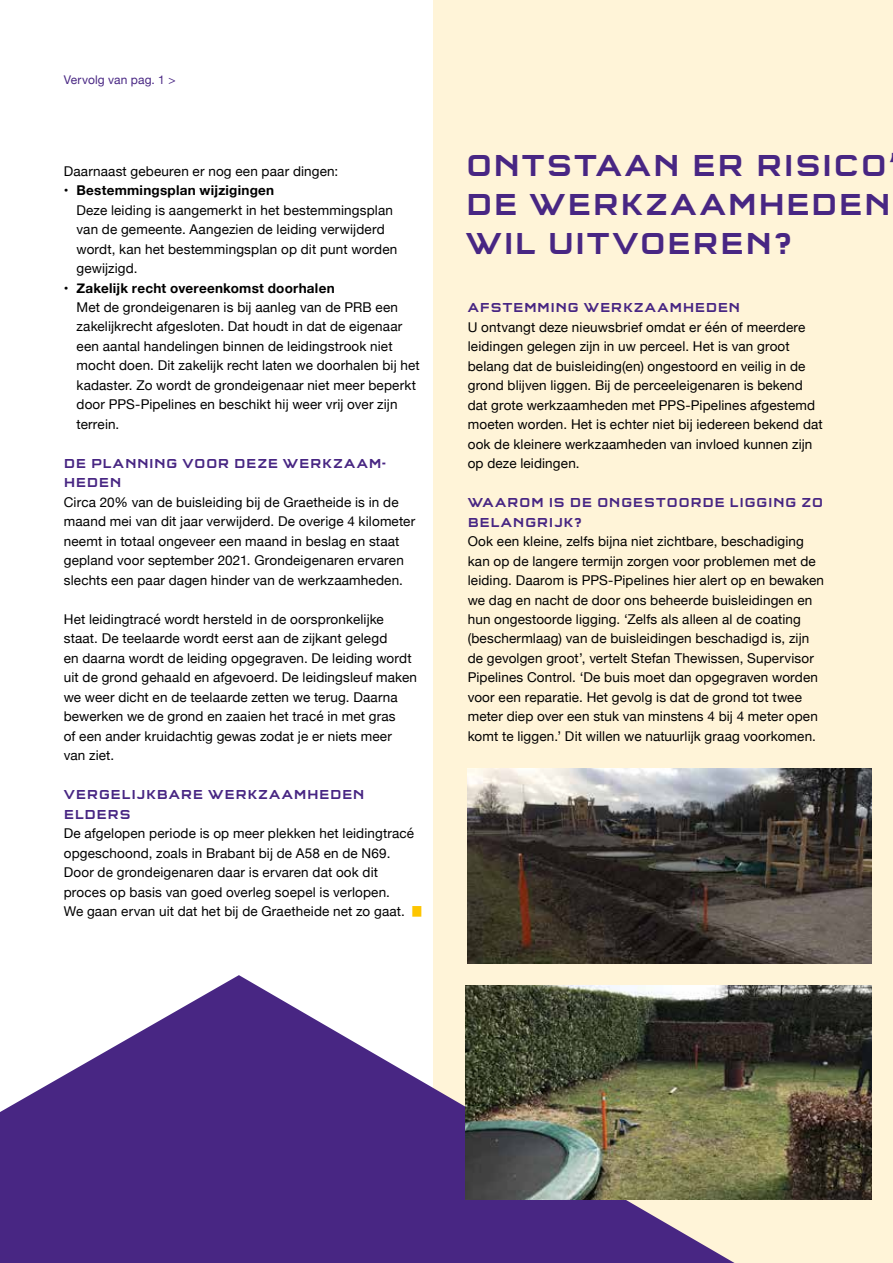
<style>
.page{position:relative;width:893px;height:1263px;background:#fff}
.page>*{position:absolute;margin:0;border:0;box-sizing:border-box;transform-origin:0 0}
.t1{font:500 31.5px/39px "Q Type OT Square";letter-spacing:.025em;color:#482683;text-align:justify}
.t2{font:13.5px/19.5px "Helvetica Neue";letter-spacing:.01em;color:#000}
.t3{font:500 13.5px/19.5px "Q Type OT Square";letter-spacing:.035em;color:#482683}
.t4{font:700 13.5px "Helvetica Neue";letter-spacing:.015em;color:#000}
.t5{font:12px "Helvetica Neue";letter-spacing:.015em;color:#482683}
</style>
<div class="page">
<div style="left:434px;top:0;width:459px;height:1263px;background:#fff4d8"></div>
<svg style="left:0;top:975px;width:734px;height:288px;fill:#482683"></svg>
<img style="left:466px;top:985px;width:406px;height:214px">
<img style="left:468px;top:769px;width:404px;height:195px">
<p class="t5" style="left:64px;top:71px;width:113px">Vervolg van pag. 1 &gt;</p>
<p class="t2" style="left:64px;top:162px;width:276px">Daarnaast gebeuren er nog een paar dingen:</p>
<p class="t4" style="left:64px;top:180px;width:212px">• Bestemmingsplan wijzigingen</p>
<p class="t2" style="left:77px;top:201px;width:322px">Deze leiding is aangemerkt in het bestemmingsplan van de gemeente. Aangezien de leiding verwijderd wordt, kan het bestemmingsplan op dit punt worden gewijzigd.</p>
<p class="t4" style="left:64px;top:277px;width:272px">• Zakelijk recht overeenkomst doorhalen</p>
<p class="t2" style="left:77px;top:298px;width:345px">Met de grondeigenaren is bij aanleg van de PRB een zakelijkrecht afgesloten. Dat houdt in dat de eigenaar een aantal handelingen binnen de leidingstrook niet mocht doen. Dit zakelijk recht laten we doorhalen bij het kadaster. Zo wordt de grondeigenaar niet meer beperkt door PPS-Pipelines en beschikt hij weer vrij over zijn terrein.</p>
<p class="t3" style="left:64px;top:454px;width:323px">DE PLANNING VOOR DEZE WERKZAAM-<br>HEDEN</p>
<p class="t2" style="left:64px;top:493px;width:353px">Circa 20% van de buisleiding bij de Graetheide is in de maand mei van dit jaar verwijderd. De overige 4 kilometer neemt in totaal ongeveer een maand in beslag en staat gepland voor september 2021. Grondeigenaren ervaren slechts een paar dagen hinder van de werkzaamheden.</p>
<p class="t2" style="left:64px;top:610px;width:355px">Het leidingtracé wordt hersteld in de oorspronkelijke staat. De teelaarde wordt eerst aan de zijkant gelegd<br>en daarna wordt de leiding opgegraven. De leiding wordt uit de grond gehaald en afgevoerd. De leidingsleuf maken we weer dicht en de teelaarde zetten we terug. Daarna bewerken we de grond en zaaien het tracé in met gras<br>of een ander kruidachtig gewas zodat je er niets meer<br>van ziet.</p>
<p class="t3" style="left:64px;top:785px;width:302px">VERGELIJKBARE WERKZAAMHEDEN<br>ELDERS</p>
<p class="t2" style="left:64px;top:825px;width:359px">De afgelopen periode is op meer plekken het leidingtracé opgeschoond, zoals in Brabant bij de A58 en de N69.<br>Door de grondeigenaren daar is ervaren dat ook dit proces op basis van goed overleg soepel is verlopen.<br>We gaan ervan uit dat het bij de Graetheide net zo gaat. <sup>█</sup></p>
<h1 class="t1" style="left:466px;top:145px;width:427px">ONTSTAAN ER RISICO DE WERKZAAMHEDEN WIL UITVOEREN?</h1>
<p class="t3" style="left:468px;top:298px;width:274px">AFSTEMMING WERKZAAMHEDEN</p>
<p class="t2" style="left:468px;top:318px;width:356px">U ontvangt deze nieuwsbrief omdat er één of meerdere leidingen gelegen zijn in uw perceel. Het is van groot belang dat de buisleiding(en) ongestoord en veilig in de grond blijven liggen. Bij de perceeleigenaren is bekend dat grote werkzaamheden met PPS-Pipelines afgestemd moeten worden. Het is echter niet bij iedereen bekend dat ook de kleinere werkzaamheden van invloed kunnen zijn op deze leidingen.</p>
<p class="t3" style="left:468px;top:493px;width:357px">WAAROM IS DE ONGESTOORDE LIGGING ZO<br>BELANGRIJK?</p>
<p class="t2" style="left:468px;top:532px;width:358px">Ook een kleine, zelfs bijna niet zichtbare, beschadiging kan op de langere termijn zorgen voor problemen met de leiding. Daarom is PPS-Pipelines hier alert op en bewaken we dag en nacht de door ons beheerde buisleidingen en hun ongestoorde ligging. ‘Zelfs als alleen al de coating (beschermlaag) van de buisleidingen beschadigd is, zijn de gevolgen groot’, vertelt Stefan Thewissen, Supervisor Pipelines Control. ‘De buis moet dan opgegraven worden voor een reparatie. Het gevolg is dat de grond tot twee meter diep over een stuk van minstens 4 bij 4 meter open komt te liggen.’ Dit willen we natuurlijk graag voorkomen.</p>
</div>
